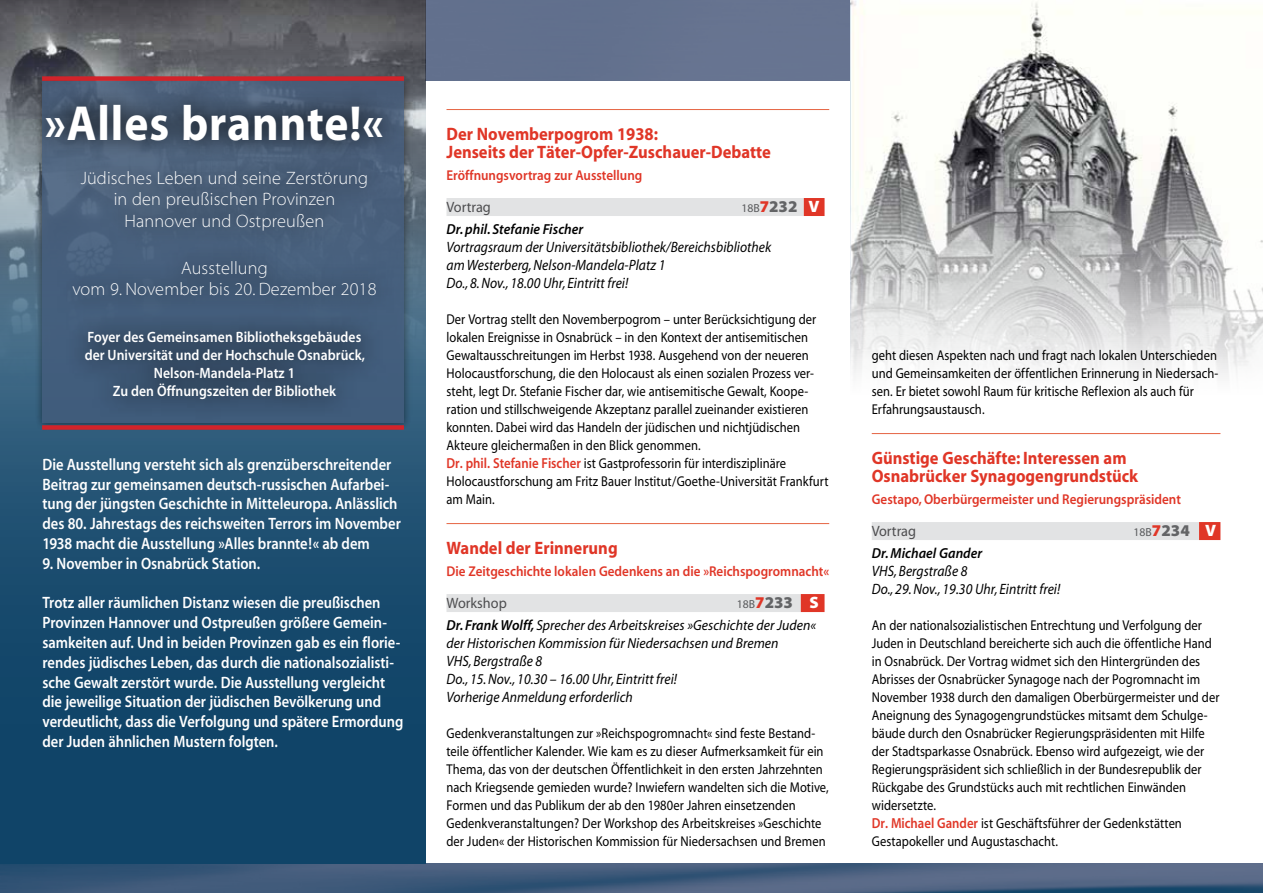
<style>
.page{position:relative;width:1263px;height:893px;background:#fff}
.page>*{position:absolute;margin:0;border:0;box-sizing:border-box;transform-origin:0 0}
._04_fliess{font:49.5px "Myriad MM 700 600";letter-spacing:.02em;color:#fff;scale:.92 1}
._01_Titel_mit_Strich{font:18px/18px "Myriad MM 700 600";color:#e03627;scale:.92 1}
._02_Unterueber{font:18px/21.6px "Myriad MM 215 700";letter-spacing:.01em;color:#fff;text-align:center;scale:.92 1}
._06_fliess{font:16.5px/19.8px "Myriad MM 565 600";color:#fff;scale:.88 1}
._05_Formalia{font:15px/18px "Myriad MM It 400 600";letter-spacing:.005em;color:#000;scale:.91 1}
._05_Formalia-2{font:15px/18px "Myriad MM 565 600";letter-spacing:.005em;color:#fff;text-align:center;scale:.91 1}
._03_Nummer_kurz{font:15px "Myriad MM 400 600";color:#4d4d4f;scale:.95 1}
._03_Nummer{font:15px "Myriad MM 400 600";color:#4d4d4f;scale:.95 1}
._04_Leitung{font:14.55px/18px "Myriad MM It 400 600";letter-spacing:.005em;color:#000;scale:.95 1}
._04_Leitung-2{font:14.55px "Myriad MM It 565 600";letter-spacing:.005em;color:#000;scale:.95 1}
._06_fliess-2{font:14.25px/18px "Myriad MM 400 600";letter-spacing:.005em;color:#000;scale:.88 1}
._02_Unterueber-2{font:14.25px "Myriad MM 565 600";color:#e03627;scale:.92 1}
._03_Nummer_kurz-2{font:11.7px "Myriad MM 400 600";color:#58595b}
._03_Nummer-2{font:11.7px "Myriad MM 400 600";color:#58595b}
.s1{font-family:"Myriad MM 830 600";font-size:16.5px;color:#e03627}
.s2{font-family:"Myriad MM 830 600";font-size:16.5px;color:#636466}
.s3{font-family:"Myriad MM 830 600";font-size:16.5px;color:#fff}
.s4{font-family:"Myriad MM 565 600";font-size:14.55px;color:#e03627}
.s5{font-family:"Myriad MM It 565 600"}
</style>
<div class="page">
<div style="left:425px;top:0;width:425px;height:81px;background:#63718e"></div>
<img style="left:850px;top:0;width:413px;height:366px">
<img style="left:0;top:864px;width:1263px;height:29px">
<svg style="left:0;top:436px;width:425px;height:428px;background:#184a6c"></svg>
<img style="left:0;top:0;width:425px;height:436px">
<div style="left:34px;top:74px;width:378px;height:358px;background:#000;opacity:.6"></div>
<svg style="left:25px;top:81px;width:379px;height:339px;background:#435973"></svg>
<div style="left:42px;top:76px;width:362px;height:5px;background:#d2232a"></div>
<div style="left:42px;top:425px;width:362px;height:5px;background:#d2232a"></div>
<hr style="left:446px;top:109px;width:383px;height:1px;background:#e56443">
<div style="left:446px;top:198px;width:358px;height:18px;background:#e2e3e4"></div>
<div style="left:804px;top:198px;width:20px;height:18px;background:#e03627"></div>
<hr style="left:446px;top:523px;width:383px;height:1px;background:#e56443">
<div style="left:446px;top:594px;width:355px;height:18px;background:#e2e3e4"></div>
<div style="left:801px;top:594px;width:23px;height:18px;background:#e03627"></div>
<div style="left:852px;top:332px;width:388px;height:534px;background:#fff"></div>
<hr style="left:872px;top:433px;width:348px;height:1px;background:#e56443">
<div style="left:872px;top:522px;width:327px;height:18px;background:#e2e3e4"></div>
<div style="left:1199px;top:522px;width:21px;height:18px;background:#e03627"></div>
<p class="_04_fliess" style="left:45px;top:99px;width:370px">»Alles brannte!«</p>
<p class="_02_Unterueber" style="left:81px;top:168px;width:314px">Jüdisches Leben und seine Zerstörung in den preußischen Provinzen<br>Hannover und Ostpreußen</p>
<p class="_02_Unterueber" style="left:72px;top:258px;width:332px">Ausstellung<br>vom 9. November bis 20. Dezember 2018</p>
<p class="_05_Formalia-2" style="left:85px;top:329px;width:309px">Foyer des Gemeinsamen Bibliotheksgebäudes der Universität und der Hochschule Osnabrück,<br>Nelson-Mandela-Platz 1</p>
<p class="_05_Formalia-2" style="left:113px;top:383px;width:247px">Zu den Öffnungszeiten der Bibliothek</p>
<p class="_06_fliess" style="left:43px;top:455px;width:409px">Die Ausstellung versteht sich als grenzüberschreitender Beitrag zur gemeinsamen deutsch-russischen Aufarbei&shy;tung der jüngsten Geschichte in Mitteleuropa. Anlässlich des 80. Jahrestags des reichsweiten Terrors im November 1938 macht die Ausstellung »Alles brannte!« ab dem</p>
<p class="_06_fliess" style="left:43px;top:554px;width:249px">9. November in Osnabrück Station.</p>
<p class="_06_fliess" style="left:43px;top:594px;width:412px">Trotz aller räumlichen Distanz wiesen die preußischen Provinzen Hannover und Ostpreußen größere Gemein&shy;samkeiten auf. Und in beiden Provinzen gab es ein florie&shy;rendes jüdisches Leben, das durch die nationalsozialisti&shy;sche Gewalt zerstört wurde. Die Ausstellung vergleicht die jeweilige Situation der jüdischen Bevölkerung und verdeutlicht, dass die Verfolgung und spätere Ermordung der Juden ähnlichen Mustern folgten.</p>
<p class="_01_Titel_mit_Strich" style="left:446px;top:125px;width:354px">Der Novemberpogrom 1938:<br>Jenseits der Täter-Opfer-Zuschauer-Debatte</p>
<p class="_02_Unterueber-2" style="left:446px;top:168px;width:214px">Eröffnungsvortrag zur Ausstellung</p>
<p class="_03_Nummer" style="left:446px;top:200px;width:48px">Vortrag</p>
<p class="_03_Nummer-2" style="left:741px;top:203px;width:80px">18B<span class="s1">7</span><span class="s2">232</span> <span class="s3">V</span></p>
<p class="_04_Leitung-2" style="left:446px;top:222px;width:146px">Dr. phil. Stefanie Fischer</p>
<p class="_05_Formalia" style="left:446px;top:239px;width:358px">Vortragsraum der Universitätsbibliothek/Bereichsbibliothek am Westerberg, Nelson-Mandela-Platz 1</p>
<p class="_05_Formalia" style="left:446px;top:275px;width:201px">Do., 8. Nov., 18.00 Uhr, Eintritt frei!</p>
<p class="_06_fliess-2" style="left:446px;top:311px;width:422px">Der Vortrag stellt den Novemberpogrom – unter Berücksichtigung der lokalen Ereignisse in Osnabrück – in den Kontext der antisemitischen Gewaltausschreitungen im Herbst 1938. Ausgehend von der neueren Holocaustforschung, die den Holocaust als einen sozialen Prozess ver&shy;steht, legt Dr. Stefanie Fischer dar, wie antisemitische Gewalt, Koope-- ration und stillschweigende Akzeptanz parallel zueinander existieren konnten. Dabei wird das Handeln der jüdischen und nichtjüdischen Akteure gleichermaßen in den Blick genommen.</p>
<p class="_06_fliess-2" style="left:446px;top:455px;width:436px"><span class="s4">Dr. phil. Stefanie Fischer</span> ist Gastprofessorin für interdisziplinäre<br>Holocaustforschung am Fritz Bauer Institut/Goethe-Universität Frankfurt am Main.</p>
<p class="_01_Titel_mit_Strich" style="left:446px;top:539px;width:188px">Wandel der Erinnerung</p>
<p class="_02_Unterueber-2" style="left:446px;top:564px;width:417px">Die Zeitgeschichte lokalen Gedenkens an die »Reichspogromnacht«</p>
<p class="_03_Nummer_kurz" style="left:446px;top:596px;width:65px">Workshop</p>
<p class="_03_Nummer_kurz-2" style="left:737px;top:599px;width:83px">18B<span class="s1">7</span><span class="s2">233</span> <span class="s3">S</span></p>
<p class="_04_Leitung" style="left:446px;top:617px;width:391px"><span class="s5">Dr. Frank Wolff,</span> Sprecher des Arbeitskreises »Geschichte der Juden« der Historischen Kommission für Niedersachsen und Bremen</p>
<p class="_05_Formalia" style="left:446px;top:653px;width:107px">VHS, Bergstraße 8</p>
<p class="_05_Formalia" style="left:446px;top:671px;width:255px">Do., 15. Nov., 10.30 – 16.00 Uhr, Eintritt frei!</p>
<p class="_05_Formalia" style="left:446px;top:689px;width:206px">Vorherige Anmeldung erforderlich</p>
<p class="_06_fliess-2" style="left:446px;top:725px;width:436px">Gedenkveranstaltungen zur »Reichspogromnacht« sind feste Bestand&shy;teile öffentlicher Kalender. Wie kam es zu dieser Aufmerksamkeit für ein Thema, das von der deutschen Öffentlichkeit in den ersten Jahrzehnten nach Kriegsende gemieden wurde? Inwiefern wandelten sich die Motive, Formen und das Publikum der ab den 1980er Jahren einsetzenden Gedenkveranstaltungen? Der Workshop des Arbeitskreises »Geschichte der Juden« der Historischen Kommission für Niedersachsen und Bremen</p>
<p class="_06_fliess-2" style="left:872px;top:347px;width:395px">geht diesen Aspekten nach und fragt nach lokalen Unterschieden und Gemeinsamkeiten der öffentlichen Erinnerung in Niedersach&shy;sen. Er bietet sowohl Raum für kritische Reflexion als auch für Erfahrungsaustausch.</p>
<p class="_01_Titel_mit_Strich" style="left:872px;top:449px;width:291px">Günstige Geschäfte: Interessen am<br>Osnabrücker Synagogengrundstück</p>
<p class="_02_Unterueber-2" style="left:872px;top:492px;width:338px">Gestapo, Oberbürgermeister und Regierungspräsident</p>
<p class="_03_Nummer_kurz" style="left:872px;top:524px;width:48px">Vortrag</p>
<p class="_03_Nummer_kurz-2" style="left:1133px;top:527px;width:84px">18B<span class="s1">7</span><span class="s2">234</span> <span class="s3">V</span></p>
<p class="_04_Leitung-2" style="left:872px;top:546px;width:118px">Dr. Michael Gander</p>
<p class="_05_Formalia" style="left:872px;top:563px;width:107px">VHS, Bergstraße 8</p>
<p class="_05_Formalia" style="left:872px;top:581px;width:209px">Do., 29. Nov., 19.30 Uhr, Eintritt frei!</p>
<p class="_06_fliess-2" style="left:872px;top:617px;width:397px">An der nationalsozialistischen Entrechtung und Verfolgung der Juden in Deutschland bereicherte sich auch die öffentliche Hand in Osnabrück. Der Vortrag widmet sich den Hintergründen des Abrisses der Osnabrücker Synagoge nach der Pogromnacht im November 1938 durch den damaligen Oberbürgermeister und der Aneignung des Synagogengrundstückes mitsamt dem Schulge&shy;bäude durch den Osnabrücker Regierungspräsidenten mit Hilfe der Stadtsparkasse Osnabrück. Ebenso wird aufgezeigt, wie der Regierungspräsident sich schließlich in der Bundesrepublik der Rückgabe des Grundstücks auch mit rechtlichen Einwänden widersetzte.</p>
<p class="_06_fliess-2" style="left:872px;top:815px;width:354px"><span class="s4">Dr. Michael Gander</span> ist Geschäftsführer der Gedenkstätten<br>Gestapokeller und Augustaschacht.</p>
</div>
